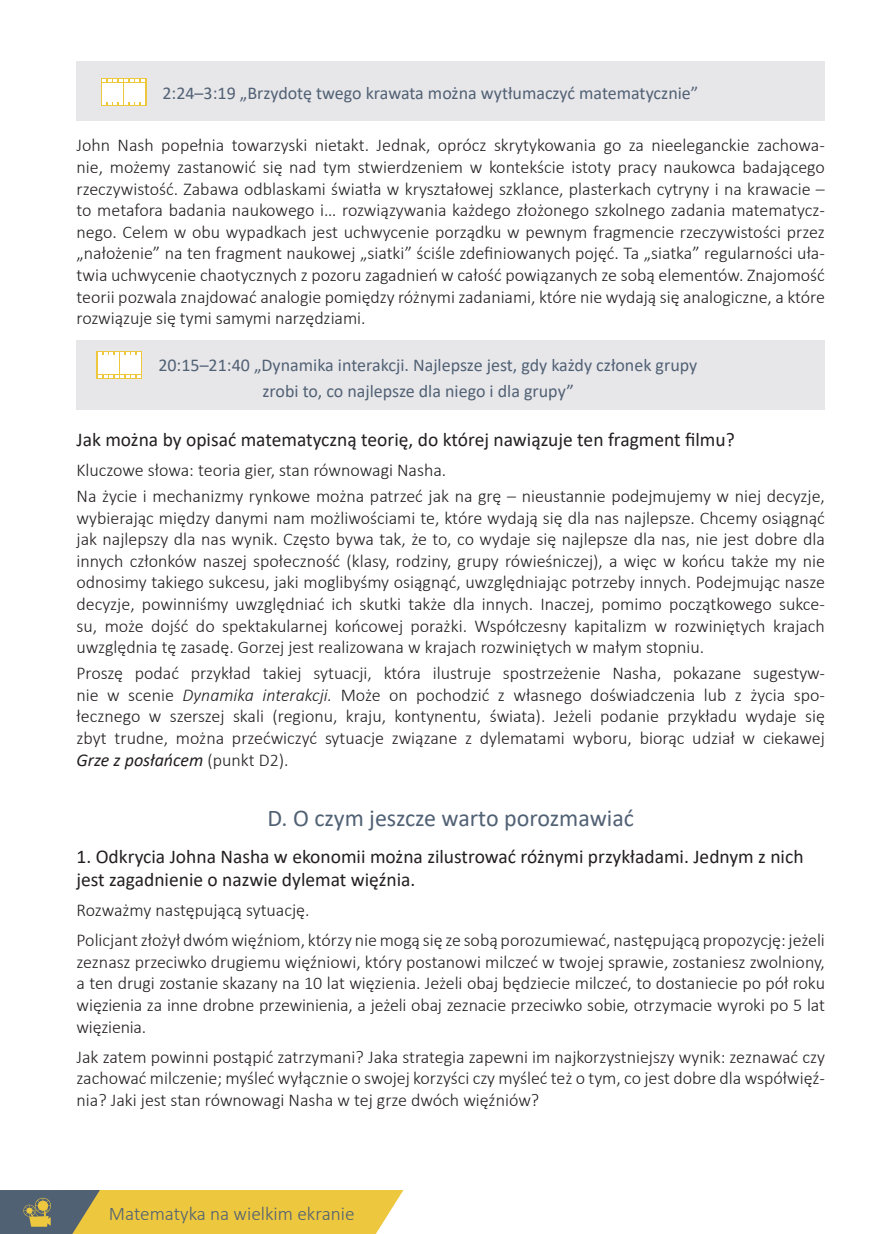
<style>
.page{position:relative;width:893px;height:1234px;background:#fff}
.page>*{position:absolute;margin:0;border:0;box-sizing:border-box;transform-origin:0 0}
.t1{font:24px "Calibri";color:#516174}
.t2{font:19.5px/23.4px "Calibri";color:#231f20}
.t3{font:300 19.2px "Calibri";color:#516174}
.t4{font:300 18px/21.6px "Calibri";letter-spacing:-.005em;color:#231f20;text-align:justify}
.t5{font:18px/25.5px "Calibri";color:#516174}
.s1{font-style:italic}
.s2{font-weight:400;font-style:italic}
</style>
<div class="page">
<svg style="left:0;top:1190px;width:403px;height:43px;background:#cfb54e"></svg>
<div style="left:77px;top:62px;width:748px;height:59px;background:#e7e7ea"></div>
<div style="left:101px;top:78px;width:45px;height:28px;background:linear-gradient(to right,#edc73e,#edc73e)"></div>
<svg style="left:102px;top:79px;width:43px;height:3px"></svg>
<svg style="left:102px;top:102px;width:43px;height:3px"></svg>
<div style="left:125px;top:83px;width:20px;height:18px;background:#fff"></div>
<div style="left:102px;top:83px;width:20px;height:18px;background:#fff"></div>
<div style="left:77px;top:340px;width:748px;height:69px;background:#e7e7ea"></div>
<svg style="left:97px;top:351px;width:45px;height:27px"></svg>
<svg style="left:98px;top:352px;width:43px;height:2px"></svg>
<svg style="left:98px;top:375px;width:43px;height:2px"></svg>
<div style="left:121px;top:355px;width:20px;height:19px;background:#fff"></div>
<div style="left:98px;top:355px;width:20px;height:19px;background:#fff"></div>
<p class="t5" style="left:162px;top:79px;width:537px">2:24–3:19 „Brzydotę twego krawata można wytłumaczyć matematycznie”</p>
<p class="t4" style="left:77px;top:134px;width:750px">John Nash popełnia towarzyski nietakt. Jednak, oprócz skrytykowania go za nieeleganckie zachowa&shy;nie, możemy zastanowić się nad tym stwierdzeniem w kontekście istoty pracy naukowca badającego rzeczywistość. Zabawa odblaskami światła w kryształowej szklance, plasterkach cytryny i na krawacie – to metafora badania naukowego i… rozwiązywania każdego złożonego szkolnego zadania matematycz&shy;nego. Celem w obu wypadkach jest uchwycenie porządku w pewnym fragmencie rzeczywistości przez „nałożenie” na ten fragment naukowej „siatki” ściśle zdefiniowanych pojęć. Ta „siatka” regularności uła&shy;twia uchwycenie chaotycznych z pozoru zagadnień w całość powiązanych ze sobą elementów. Znajomość teorii pozwala znajdować analogie pomiędzy różnymi zadaniami, które nie wydają się analogiczne, a które rozwiązuje się tymi samymi narzędziami.</p>
<p class="t5" style="left:263px;top:352px;width:436px;text-indent:-104px">20:15–21:40 „Dynamika interakcji. Najlepsze jest, gdy każdy członek grupy zrobi to, co najlepsze dla niego i dla grupy”</p>
<p class="t2" style="left:77px;top:427px;width:660px">Jak można by opisać matematyczną teorię, do której nawiązuje ten fragment filmu?</p>
<p class="t4" style="left:77px;top:459px;width:371px">Kluczowe słowa: teoria gier, stan równowagi Nasha.</p>
<p class="t4" style="left:77px;top:485px;width:750px">Na życie i mechanizmy rynkowe można patrzeć jak na grę – nieustannie podejmujemy w niej decyzje, wybierając między danymi nam możliwościami te, które wydają się dla nas najlepsze. Chcemy osiągnąć jak najlepszy dla nas wynik. Często bywa tak, że to, co wydaje się najlepsze dla nas, nie jest dobre dla innych członków naszej społeczność (klasy, rodziny, grupy rówieśniczej), a więc w końcu także my nie odnosimy takiego sukcesu, jaki moglibyśmy osiągnąć, uwzględniając potrzeby innych. Podejmując nasze decyzje, powinniśmy uwzględniać ich skutki także dla innych. Inaczej, pomimo początkowego sukce&shy;su, może dojść do spektakularnej końcowej porażki. Współczesny kapitalizm w rozwiniętych krajach uwzględnia tę zasadę. Gorzej jest realizowana w krajach rozwiniętych w małym stopniu.</p>
<p class="t4" style="left:77px;top:662px;width:750px">Proszę podać przykład takiej sytuacji, która ilustruje spostrzeżenie Nasha, pokazane sugestyw&shy;nie w scenie <span class="s1">Dynamika interakcji.</span> Może on pochodzić z własnego doświadczenia lub z życia spo&shy;łecznego w szerszej skali (regionu, kraju, kontynentu, świata). Jeżeli podanie przykładu wydaje się zbyt trudne, można przećwiczyć sytuacje związane z dylematami wyboru, biorąc udział w ciekawej <span class="s2">Grze z posłańcem</span> (punkt D2).</p>
<p class="t1" style="left:267px;top:801px;width:368px">D. O czym jeszcze warto porozmawiać</p>
<p class="t2" style="left:77px;top:843px;width:728px">1. Odkrycia Johna Nasha w ekonomii można zilustrować różnymi przykładami. Jednym z nich jest zagadnienie o nazwie dylemat więźnia.</p>
<p class="t4" style="left:77px;top:898px;width:235px">Rozważmy następującą sytuację.</p>
<p class="t4" style="left:77px;top:929px;width:750px">Policjant złożył dwóm więźniom, którzy nie mogą się ze sobą porozumiewać, następującą propozycję: jeżeli zeznasz przeciwko drugiemu więźniowi, który postanowi milczeć w twojej sprawie, zostaniesz zwolniony, a ten drugi zostanie skazany na 10 lat więzienia. Jeżeli obaj będziecie milczeć, to dostaniecie po pół roku więzienia za inne drobne przewinienia, a jeżeli obaj zeznacie przeciwko sobie, otrzymacie wyroki po 5 lat więzienia.</p>
<p class="t4" style="left:77px;top:1045px;width:750px">Jak zatem powinni postąpić zatrzymani? Jaka strategia zapewni im najkorzystniejszy wynik: zeznawać czy zachować milczenie; myśleć wyłącznie o swojej korzyści czy myśleć też o tym, co jest dobre dla współwięź&shy;nia? Jaki jest stan równowagi Nasha w tej grze dwóch więźniów?</p>
<p class="t3" style="left:109px;top:1201px;width:247px">Matematyka na wielkim ekranie</p>
</div>
